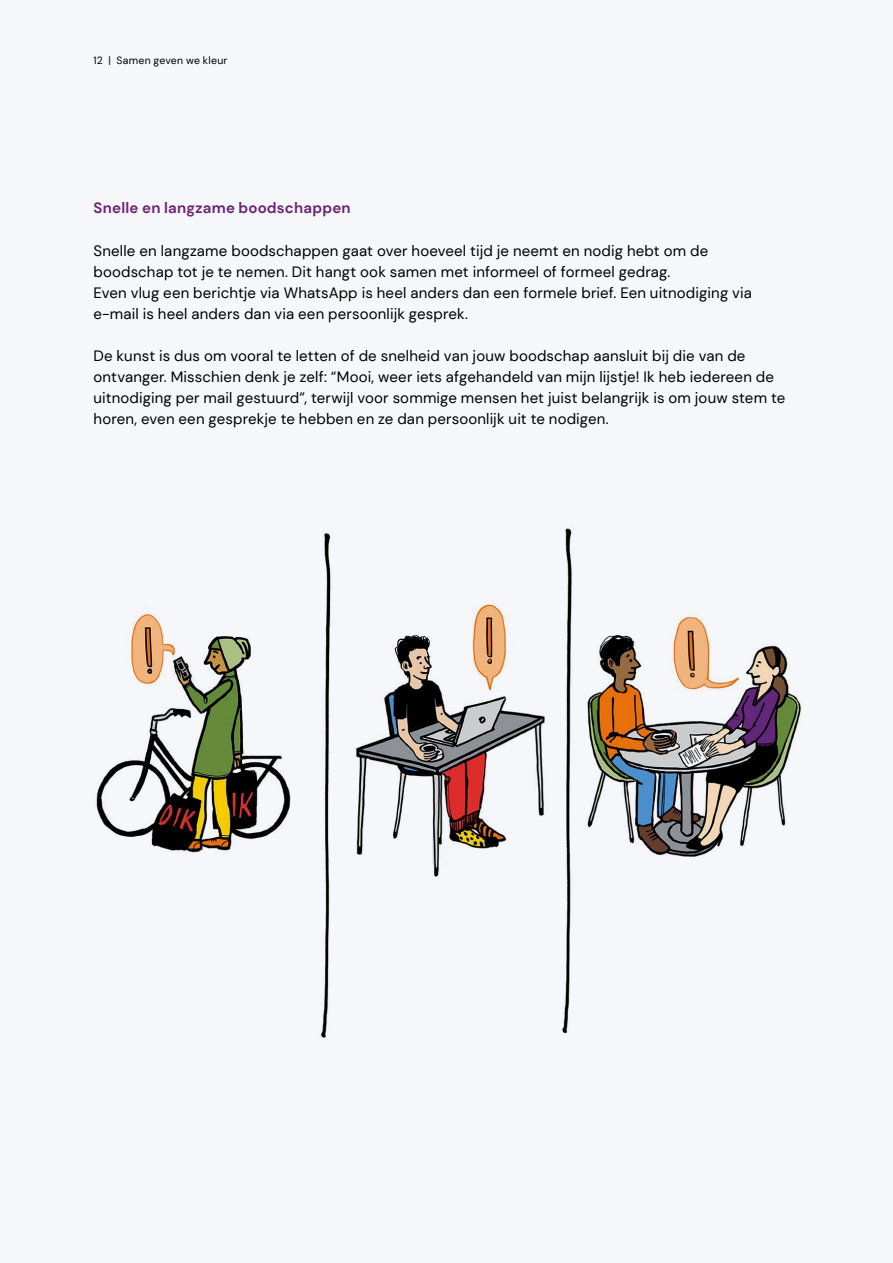
<style>
.page{position:relative;width:893px;height:1263px;background:#f6f7fa}
.page>*{position:absolute;margin:0;border:0;box-sizing:border-box;transform-origin:0 0}
.t1{font:15px/21px "DM Sans";letter-spacing:.01em;color:#000}
.t2{font:700 15px "DM Sans";letter-spacing:.015em;color:#6e2473}
.t3{font:10.5px "DM Sans";letter-spacing:.025em;color:#000}
</style>
<div class="page">
<img style="left:96px;top:528px;width:706px;height:510px">
<p class="t3" style="left:94px;top:54px;width:135px">12 | Samen geven we kleur</p>
<p class="t2" style="left:94px;top:198px;width:259px">Snelle en langzame boodschappen</p>
<p class="t1" style="left:94px;top:240px;width:660px">Snelle en langzame boodschappen gaat over hoeveel tijd je neemt en nodig hebt om de boodschap tot je te nemen. Dit hangt ook samen met informeel of formeel gedrag.<br>Even vlug een berichtje via WhatsApp is heel anders dan een formele brief. Een uitnodiging via e-mail is heel anders dan via een persoonlijk gesprek.</p>
<p class="t1" style="left:94px;top:345px;width:693px">De kunst is dus om vooral te letten of de snelheid van jouw boodschap aansluit bij die van de ontvanger. Misschien denk je zelf: “Mooi, weer iets afgehandeld van mijn lijstje! Ik heb iedereen de uitnodiging per mail gestuurd”, terwijl voor sommige mensen het juist belangrijk is om jouw stem te horen, even een gesprekje te hebben en ze dan persoonlijk uit te nodigen.</p>
</div>
